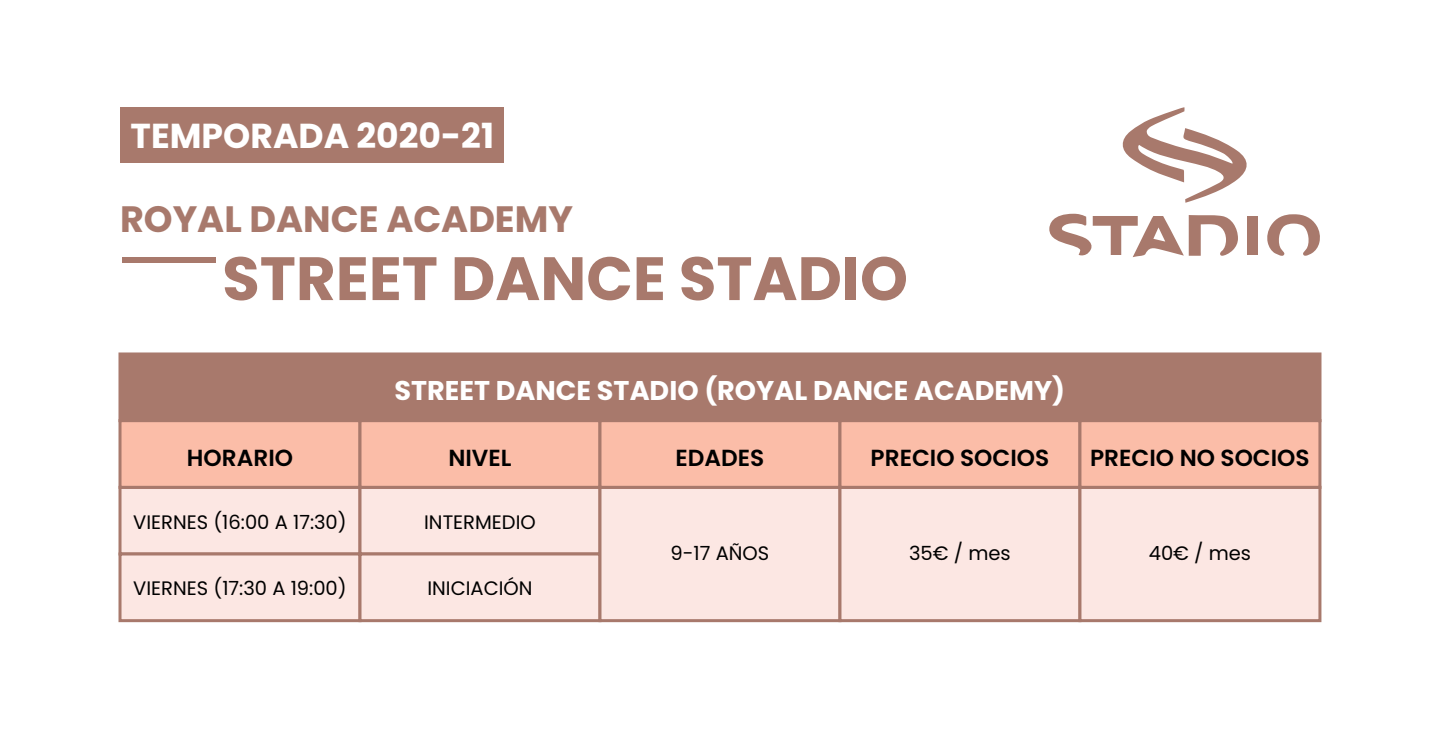
<style>
.page{position:relative;width:1440px;height:741px;background:#fff}
.page>*{position:absolute;margin:0;border:0;box-sizing:border-box;transform-origin:0 0}
.t1{font:700 61.12px "Poppins";color:#a8796c}
.t2{font:700 36.67px "Poppins";color:#a8796c}
.t3{font:700 34.65px "Poppins";color:#fff}
.t4{font:700 27.08px "Poppins";color:#fff}
.t5{font:600 23.25px "Poppins";color:#000}
.t6{font:19.5px "Poppins";color:#000}
</style>
<div class="page">
<div style="left:123px;top:257px;width:93px;height:6px;background:#a8796c"></div>
<div style="left:120px;top:107px;width:384px;height:56px;background:#a8796c"></div>
<div style="left:1247px;top:216px;width:11px;height:39px;background:#a8796c"></div>
<svg style="left:1267px;top:214px;width:53px;height:42px"></svg>
<svg style="left:1049px;top:214px;width:189px;height:43px"></svg>
<svg style="left:1122px;top:107px;width:125px;height:96px"></svg>
<div style="left:118px;top:352px;width:1204px;height:66px;background:#a8796c"></div>
<svg style="left:118px;top:418px;width:1204px;height:205px;background:#f5d2c8"></svg>
<h3 class="t3" style="left:131px;top:116px;width:365px">TEMPORADA 2020-21</h3>
<h2 class="t2" style="left:120px;top:198px;width:455px">ROYAL DANCE ACADEMY</h2>
<h1 class="t1" style="left:222px;top:243px;width:687px">STREET DANCE STADIO</h1>
<h3 class="t4" style="left:394px;top:375px;width:672px">STREET DANCE STADIO (ROYAL DANCE ACADEMY)</h3>
<p class="t5" style="left:187px;top:444px;width:108px">HORARIO</p>
<p class="t5" style="left:448px;top:444px;width:65px">NIVEL</p>
<p class="t5" style="left:676px;top:444px;width:90px">EDADES</p>
<p class="t5" style="left:871px;top:444px;width:180px">PRECIO SOCIOS</p>
<p class="t5" style="left:1090px;top:444px;width:221px">PRECIO NO SOCIOS</p>
<p class="t6" style="left:133px;top:511px;width:215px">VIERNES (16:00 A 17:30)</p>
<p class="t6" style="left:424px;top:511px;width:113px">INTERMEDIO</p>
<p class="t6" style="left:671px;top:542px;width:100px">9-17 AÑOS</p>
<p class="t6" style="left:909px;top:542px;width:103px">35€ / mes</p>
<p class="t6" style="left:1149px;top:542px;width:104px">40€ / mes</p>
<p class="t6" style="left:133px;top:577px;width:215px">VIERNES (17:30 A 19:00)</p>
<p class="t6" style="left:427px;top:577px;width:107px">INICIACIÓN</p>
</div>
